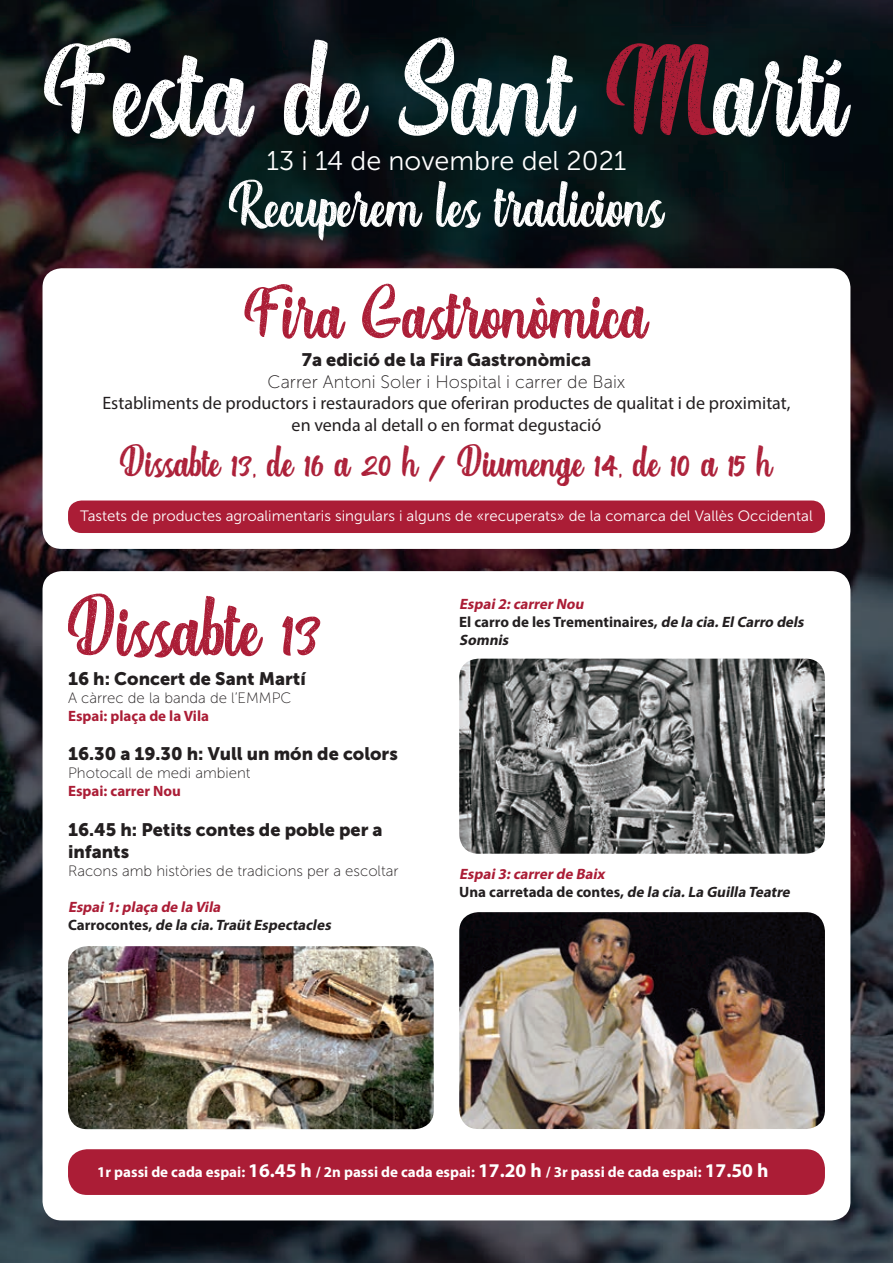
<style>
.page{position:relative;width:893px;height:1263px;background:#fff}
.page>*{position:absolute;margin:0;border:0;box-sizing:border-box;transform-origin:0 0}
.t1{font:111px "Authentic Script Rough";color:#fff}
.t2{font:69px "Authentic Script Rough";color:#ab1d36}
.t3{font:61.5px "Authentic Script Rough";color:#ab1d36}
.t4{font:52.5px "Authentic Script Rough";color:#fff}
.t5{font:36px "Authentic Script Rough";color:#ab1d36}
.t6{font:27px "Museo Sans 300";color:#fff}
.t7{font:18px/21.6px "Museo Sans 900";color:#231f20}
.t8{font:18px "Myriad Pro";color:#231f20}
.t9{font:18px "Museo Sans 100";color:#231f20}
.t10{font:15px "Museo Sans 300";color:#fff}
.t11{font:15px "Museo Sans 100";color:#231f20}
.t12{font:italic 700 15px "Myriad Pro";color:#231f20}
.t13{font:700 15px "Myriad Pro";color:#fff}
.t14{font:italic 700 15px "Myriad Pro";color:#ab1d36}
.t15{font:700 15px/18px "Myriad Pro";color:#231f20}
.t16{font:700 15px "Myriad Pro";color:#ab1d36}
.s1{color:#ab1d36}
.s2{font-style:normal}
.s3{font-style:italic}
.s4{font-size:19.5px}
</style>
<div class="page">
<img style="left:0;top:0;width:893px;height:1263px">
<div style="left:43px;top:268px;width:807px;height:281px;background:#fff;border-radius:19px"></div>
<div style="left:68px;top:500px;width:757px;height:33px;background:#ab1d36;border-radius:14px"></div>
<div style="left:43px;top:571px;width:807px;height:649px;background:#fff;border-radius:19px"></div>
<div style="left:68px;top:1149px;width:757px;height:46px;background:#ab1d36;border-radius:19px"></div>
<img style="left:459px;top:659px;width:366px;height:195px">
<img style="left:459px;top:912px;width:366px;height:217px">
<img style="left:68px;top:946px;width:366px;height:183px">
<p class="t1" style="left:45px;top:31px;width:805px">Festa de Sant <span class="s1">M</span>artí</p>
<p class="t6" style="left:266px;top:147px;width:361px">13 i 14 de novembre del 2021</p>
<p class="t4" style="left:229px;top:177px;width:437px">Recuperem les tradicions</p>
<p class="t3" style="left:245px;top:280px;width:405px">Fira Gastronòmica</p>
<p class="t7" style="left:302px;top:349px;width:291px">7a edició de la Fira Gastronòmica</p>
<p class="t9" style="left:267px;top:372px;width:359px">Carrer Antoni Soler i Hospital i carrer de Baix</p>
<p class="t8" style="left:102px;top:392px;width:690px">Establiments de productors i restauradors que oferiran productes de qualitat i de proximitat,</p>
<p class="t8" style="left:292px;top:414px;width:311px">en venda al detall o en format degustació</p>
<p class="t5" style="left:120px;top:442px;width:654px">Dissabte 13, de 16 a 20 h / Diumenge 14, de 10 a 15 h</p>
<p class="t10" style="left:80px;top:508px;width:734px">Tastets de productes agroalimentaris singulars i alguns de «recuperats» de la comarca del Vallès Occidental</p>
<p class="t2" style="left:68px;top:591px;width:255px">Dissabte 13</p>
<p class="t7" style="left:68px;top:667px;width:239px">16 h: Concert de Sant Martí</p>
<p class="t11" style="left:68px;top:689px;width:225px">A càrrec de la banda de l’EMMPC</p>
<p class="t16" style="left:68px;top:706px;width:142px">Espai: plaça de la Vila</p>
<p class="t7" style="left:68px;top:743px;width:331px">16.30 a 19.30 h: Vull un món de colors</p>
<p class="t11" style="left:68px;top:765px;width:184px">Photocall de medi ambient</p>
<p class="t16" style="left:68px;top:781px;width:114px">Espai: carrer Nou</p>
<p class="t7" style="left:68px;top:819px;width:316px">16.45 h: Petits contes de poble per a infants</p>
<p class="t11" style="left:68px;top:862px;width:332px">Racons amb històries de tradicions per a escoltar</p>
<p class="t14" style="left:68px;top:897px;width:157px">Espai1:plaça de la Vila</p>
<p class="t12" style="left:68px;top:915px;width:268px"><span class="s2">C a r r o c o n t e s ,</span> de la cia.TraütEspectacles</p>
<p class="t14" style="left:459px;top:594px;width:129px">Espai2:carrerNou</p>
<p class="t15" style="left:459px;top:612px;width:349px">El carro de les Trementinaires, <span class="s3">de la cia.ElCarro dels<br>Somnis</span></p>
<p class="t14" style="left:459px;top:864px;width:150px">Espai3:carrerde Baix</p>
<p class="t12" style="left:459px;top:882px;width:335px"><span class="s2">Una carretada de contes,</span> de la cia.La Guilla Teatre</p>
<p class="t13" style="left:97px;top:1162px;width:673px">1r passi de cada espai: <span class="s4">16.45 h</span> / 2n passi de cada espai: <span class="s4">17.20 h</span> / 3r passi de cada espai: <span class="s4">17.50 h</span></p>
</div>
